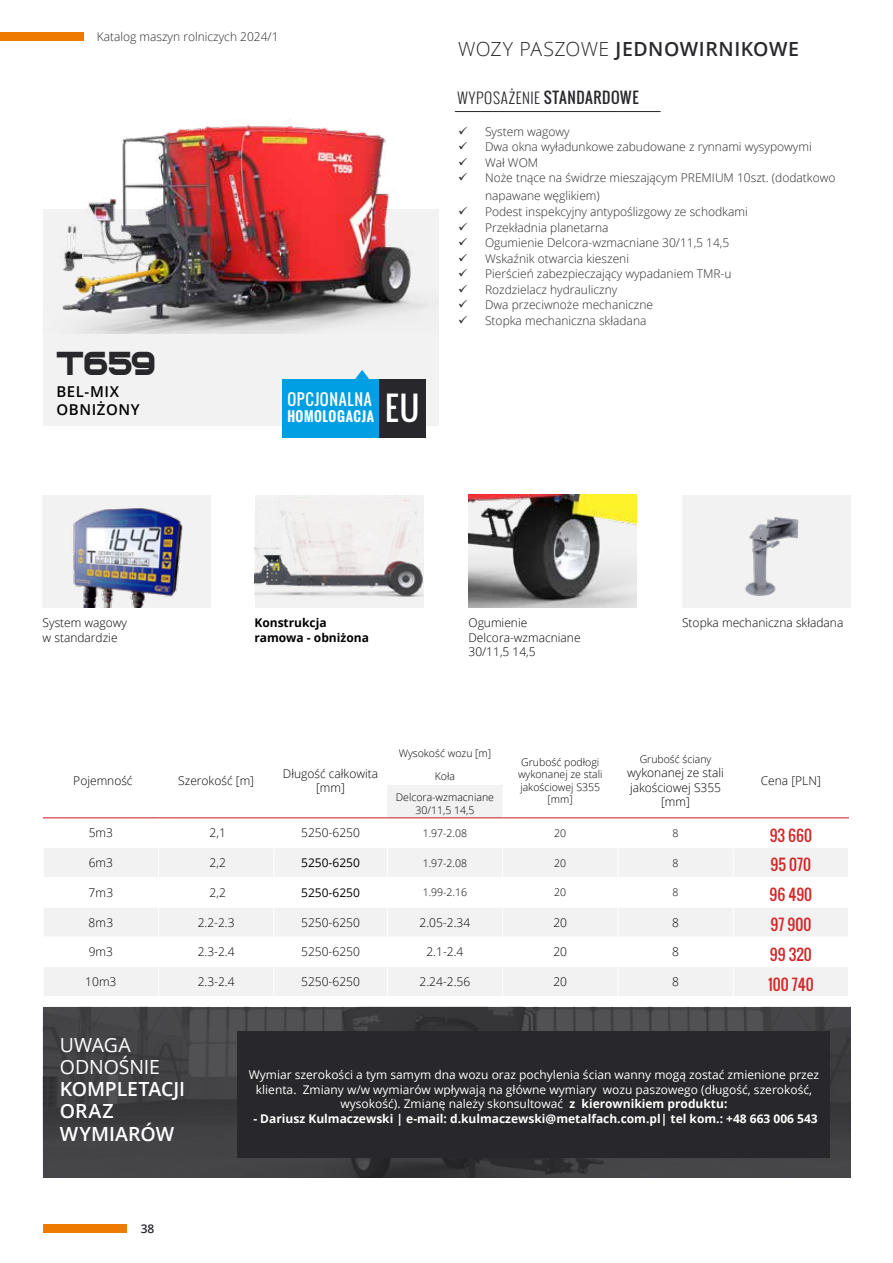
<style>
.page{position:relative;width:893px;height:1263px;background:#fff}
.page>*{position:absolute;margin:0;border:0;box-sizing:border-box;transform-origin:0 0}
.t1{font:700 45px "Bitsumishi Pro";color:#28282c}
.t2{font:31.95px "Oswald";color:#fff}
.t3{font:600 19.5px "Open Sans";letter-spacing:.025em;color:#28282c}
.t4{font:600 19.5px/22.2px "Open Sans";letter-spacing:-.005em;color:#fff}
.t5{font:19.5px/22.2px "Open Sans";letter-spacing:-.005em;color:#fff}
.t6{font:15.45px "Oswald";letter-spacing:.05em;color:#fff}
.t7{font:15px "Oswald";color:#d32727}
.t8{font:300 15px "Oswald";letter-spacing:.045em;color:#28282c}
.t9{font:600 15px/18px "Open Sans";letter-spacing:.04em;color:#000}
.t10{font:700 13.2px "Oswald";letter-spacing:.04em;color:#fff}
.t11{font:300 12px/15.6px "Open Sans";color:#28282c}
.t12{font:300 12px/14.4px "Open Sans";color:#000;text-align:center}
.t13{font:12px/14.4px "Open Sans";color:#fff;text-align:center}
.t14{font:700 12px "Open Sans";color:#fff}
.t15{font:700 12px/14.4px "Open Sans";color:#000}
.t16{font:12px "Open Sans";color:#000}
.t17{font:600 12px "Open Sans";color:#28282c}
.t18{font:300 10.5px/12.6px "Open Sans";color:#000;text-align:center}
.s1{font-weight:300}
.s2{font-weight:400}
.s3{font-weight:700}
</style>
<div class="page">
<div style="left:43px;top:1224px;width:83px;height:9px;background:#ee7a02"></div>
<div style="left:0;top:32px;width:84px;height:9px;background:#ee7a02"></div>
<div style="left:43px;top:209px;width:395px;height:217px;background:#f2f2f2"></div>
<img style="left:62px;top:119px;width:365px;height:214px">
<div style="left:282px;top:379px;width:143px;height:59px;background:#009fe3"></div>
<div style="left:379px;top:379px;width:46px;height:59px;background:#28282c"></div>
<svg style="left:355px;top:370px;width:14px;height:9px"></svg>
<img style="left:43px;top:1007px;width:808px;height:170px">
<div style="left:237px;top:1031px;width:592px;height:127px;background:#28282c"></div>
<hr style="left:455px;top:111px;width:206px;height:1px;background:#28282c">
<svg style="left:44px;top:785px;width:804px;height:211px"></svg>
<hr style="left:43px;top:847px;width:116px;height:1px;background:#fff">
<hr style="left:159px;top:847px;width:115px;height:1px;background:#fff">
<hr style="left:274px;top:847px;width:113px;height:1px;background:#fff">
<hr style="left:387px;top:847px;width:116px;height:1px;background:#fff">
<hr style="left:503px;top:847px;width:115px;height:1px;background:#fff">
<hr style="left:618px;top:847px;width:115px;height:1px;background:#fff">
<hr style="left:733px;top:847px;width:116px;height:1px;background:#fff">
<hr style="left:43px;top:877px;width:116px;height:1px;background:#fff">
<hr style="left:159px;top:877px;width:115px;height:1px;background:#fff">
<hr style="left:274px;top:877px;width:113px;height:1px;background:#fff">
<hr style="left:387px;top:877px;width:116px;height:1px;background:#fff">
<hr style="left:503px;top:877px;width:115px;height:1px;background:#fff">
<hr style="left:618px;top:877px;width:115px;height:1px;background:#fff">
<hr style="left:733px;top:877px;width:116px;height:1px;background:#fff">
<hr style="left:43px;top:907px;width:116px;height:1px;background:#fff">
<hr style="left:159px;top:907px;width:115px;height:1px;background:#fff">
<hr style="left:274px;top:907px;width:113px;height:1px;background:#fff">
<hr style="left:387px;top:907px;width:116px;height:1px;background:#fff">
<hr style="left:503px;top:907px;width:115px;height:1px;background:#fff">
<hr style="left:618px;top:907px;width:115px;height:1px;background:#fff">
<hr style="left:733px;top:907px;width:116px;height:1px;background:#fff">
<hr style="left:43px;top:936px;width:116px;height:1px;background:#fff">
<hr style="left:159px;top:936px;width:115px;height:1px;background:#fff">
<hr style="left:274px;top:936px;width:113px;height:1px;background:#fff">
<hr style="left:387px;top:936px;width:116px;height:1px;background:#fff">
<hr style="left:503px;top:936px;width:115px;height:1px;background:#fff">
<hr style="left:618px;top:936px;width:115px;height:1px;background:#fff">
<hr style="left:733px;top:936px;width:116px;height:1px;background:#fff">
<hr style="left:43px;top:966px;width:116px;height:1px;background:#fff">
<hr style="left:159px;top:966px;width:115px;height:1px;background:#fff">
<svg style="left:158px;top:818px;width:1px;height:178px"></svg>
<hr style="left:274px;top:966px;width:113px;height:1px;background:#fff">
<svg style="left:273px;top:818px;width:1px;height:178px"></svg>
<hr style="left:387px;top:966px;width:116px;height:1px;background:#fff">
<svg style="left:387px;top:818px;width:1px;height:178px"></svg>
<hr style="left:503px;top:966px;width:115px;height:1px;background:#fff">
<svg style="left:502px;top:818px;width:1px;height:178px"></svg>
<hr style="left:618px;top:966px;width:115px;height:1px;background:#fff">
<svg style="left:617px;top:818px;width:1px;height:178px"></svg>
<hr style="left:733px;top:966px;width:116px;height:1px;background:#fff">
<svg style="left:733px;top:818px;width:1px;height:178px"></svg>
<hr style="left:43px;top:817px;width:116px;height:1px;background:#cd1719">
<hr style="left:159px;top:817px;width:115px;height:1px;background:#cd1719">
<hr style="left:274px;top:817px;width:113px;height:1px;background:#cd1719">
<hr style="left:503px;top:817px;width:115px;height:1px;background:#cd1719">
<hr style="left:618px;top:817px;width:115px;height:1px;background:#cd1719">
<hr style="left:733px;top:817px;width:116px;height:1px;background:#cd1719">
<hr style="left:387px;top:817px;width:116px;height:1px;background:#cd1719">
<img style="left:43px;top:495px;width:168px;height:112px">
<img style="left:468px;top:495px;width:169px;height:112px">
<img style="left:255px;top:495px;width:168px;height:112px">
<div style="left:683px;top:495px;width:168px;height:112px;background:#f2f2f2"></div>
<img style="left:745px;top:517px;width:54px;height:79px">
<p class="t11" style="left:97px;top:29px;width:183px">Katalog maszyn rolniczych 2024/1</p>
<h1 class="t1" style="left:56px;top:346px;width:101px">T659</h1>
<p class="t9" style="left:56px;top:382px;width:85px">BEL-MIX<br>OBNIŻONY</p>
<p class="t6" style="left:287px;top:388px;width:86px">OPCJONALNA</p>
<p class="t10" style="left:287px;top:406px;width:88px">HOMOLOGACJA</p>
<h2 class="t2" style="left:385px;top:384px;width:36px">EU</h2>
<h3 class="t3" style="left:458px;top:35px;width:343px"><span class="s1">WOZY PASZOWE</span> JEDNOWIRNIKOWE</h3>
<p class="t8" style="left:457px;top:87px;width:183px">WYPOSAŻENIE <span class="s2">STANDARDOWE</span></p>
<p class="t11" style="left:485px;top:123px;width:352px">System wagowy<br>Dwa okna wyładunkowe zabudowane z rynnami wysypowymi<br>Wał WOM<br>Noże tnące na świdrze mieszającym PREMIUM 10szt. (dodatkowo</p>
<p class="t11" style="left:485px;top:188px;width:264px">napawane węglikiem)<br>Podest inspekcyjny antypoślizgowy ze schodkami Przekładnia planetarna<br>Ogumienie Delcora-wzmacniane 30/11,5 14,5<br>Wskaźnik otwarcia kieszeni<br>Pierścień zabezpieczający wypadaniem TMR-u Rozdzielacz hydrauliczny<br>Dwa przeciwnoże mechaniczne<br>Stopka mechaniczna składana</p>
<p class="t15" style="left:254px;top:615px;width:116px">Konstrukcja ramowa - obniżona</p>
<p class="t12" style="left:682px;top:615px;width:163px">Stopka mechaniczna składana</p>
<p class="t12" style="left:43px;top:615px;width:86px;text-align:left">System wagowy w standardzie</p>
<p class="t12" style="left:468px;top:615px;width:114px;text-align:left">Ogumienie<br>Delcora-wzmacniane<br>30/11,5 14,5</p>
<p class="t12" style="left:73px;top:773px;width:61px">Pojemność</p>
<p class="t12" style="left:178px;top:773px;width:77px">Szerokość [m]</p>
<p class="t12" style="left:283px;top:766px;width:97px">Długość całkowita [mm]</p>
<p class="t18" style="left:399px;top:747px;width:94px">Wysokość wozu [m]</p>
<p class="t18" style="left:396px;top:766px;width:100px;line-height:20.9px">Koła<br>Delcora-wzmacniane</p>
<p class="t18" style="left:416px;top:803px;width:60px">30/11,5 14,5</p>
<p class="t18" style="left:518px;top:755px;width:86px">Grubość podłogi wykonanej ze stali jakościowej S355 [mm]</p>
<p class="t18" style="left:640px;top:752px;width:73px">Grubość ściany</p>
<p class="t12" style="left:627px;top:765px;width:98px">wykonanej ze stali jakościowej S355 [mm]</p>
<p class="t12" style="left:761px;top:773px;width:62px">Cena [PLN]</p>
<p class="t12" style="left:89px;top:825px;width:26px">5m3</p>
<p class="t12" style="left:210px;top:825px;width:18px">2,1</p>
<p class="t12" style="left:301px;top:825px;width:60px">5250-6250</p>
<p class="t18" style="left:423px;top:826px;width:46px">1.97-2.08</p>
<p class="t18" style="left:554px;top:826px;width:13px">20</p>
<p class="t18" style="left:673px;top:826px;width:7px">8</p>
<p class="t7" style="left:770px;top:824px;width:44px">93 660</p>
<p class="t12" style="left:89px;top:855px;width:26px">6m3</p>
<p class="t12" style="left:210px;top:855px;width:18px">2,2</p>
<p class="t16" style="left:301px;top:854px;width:60px">5250-6250</p>
<p class="t18" style="left:423px;top:856px;width:46px">1.97-2.08</p>
<p class="t18" style="left:554px;top:856px;width:13px">20</p>
<p class="t18" style="left:673px;top:856px;width:7px">8</p>
<p class="t7" style="left:770px;top:854px;width:42px">95 070</p>
<p class="t12" style="left:88px;top:885px;width:26px">7m3</p>
<p class="t12" style="left:210px;top:885px;width:18px">2,2</p>
<p class="t16" style="left:301px;top:884px;width:60px">5250-6250</p>
<p class="t18" style="left:423px;top:886px;width:46px">1.99-2.16</p>
<p class="t18" style="left:554px;top:886px;width:13px">20</p>
<p class="t18" style="left:673px;top:886px;width:7px">8</p>
<p class="t7" style="left:769px;top:883px;width:44px">96 490</p>
<p class="t12" style="left:88px;top:915px;width:26px">8m3</p>
<p class="t12" style="left:198px;top:915px;width:38px">2.2-2.3</p>
<p class="t12" style="left:301px;top:915px;width:60px">5250-6250</p>
<p class="t12" style="left:420px;top:915px;width:52px">2.05-2.34</p>
<p class="t12" style="left:553px;top:915px;width:15px">20</p>
<p class="t12" style="left:672px;top:915px;width:8px">8</p>
<p class="t7" style="left:770px;top:913px;width:42px">97 900</p>
<p class="t12" style="left:89px;top:944px;width:26px">9m3</p>
<p class="t12" style="left:198px;top:944px;width:38px">2.3-2.4</p>
<p class="t12" style="left:301px;top:944px;width:60px">5250-6250</p>
<p class="t12" style="left:426px;top:944px;width:38px">2.1-2.4</p>
<p class="t12" style="left:553px;top:944px;width:15px">20</p>
<p class="t12" style="left:672px;top:944px;width:8px">8</p>
<p class="t7" style="left:770px;top:943px;width:43px">99 320</p>
<p class="t12" style="left:85px;top:974px;width:33px">10m3</p>
<p class="t12" style="left:198px;top:974px;width:38px">2.3-2.4</p>
<p class="t12" style="left:301px;top:974px;width:60px">5250-6250</p>
<p class="t12" style="left:420px;top:974px;width:52px">2.24-2.56</p>
<p class="t12" style="left:553px;top:974px;width:15px">20</p>
<p class="t12" style="left:672px;top:974px;width:8px">8</p>
<p class="t7" style="left:768px;top:973px;width:47px">100 740</p>
<h3 class="t5" style="left:60px;top:1033px;width:102px">UWAGA<br>ODNOŚNIE</h3>
<h3 class="t4" style="left:60px;top:1077px;width:127px">KOMPLETACJI<br>ORAZ<br>WYMIARÓW</h3>
<p class="t17" style="left:141px;top:1221px;width:15px">38</p>
<p class="t13" style="left:249px;top:1067px;width:572px">Wymiar szerokości a tym samym dna wozu oraz pochylenia ścian wanny mogą zostać zmienione przez klienta. Zmiany w/w wymiarów wpływają na główne wymiary wozu paszowego (długość, szerokość, wysokość). Zmianę należy skonsultować <span class="s3">z kierownikiem produktu:</span></p>
<p class="t14" style="left:253px;top:1110px;width:566px">- Dariusz Kulmaczewski | e-mail: d.kulmaczewski@metalfach.com.pl| tel kom.: +48 663 006 543</p>
</div>
